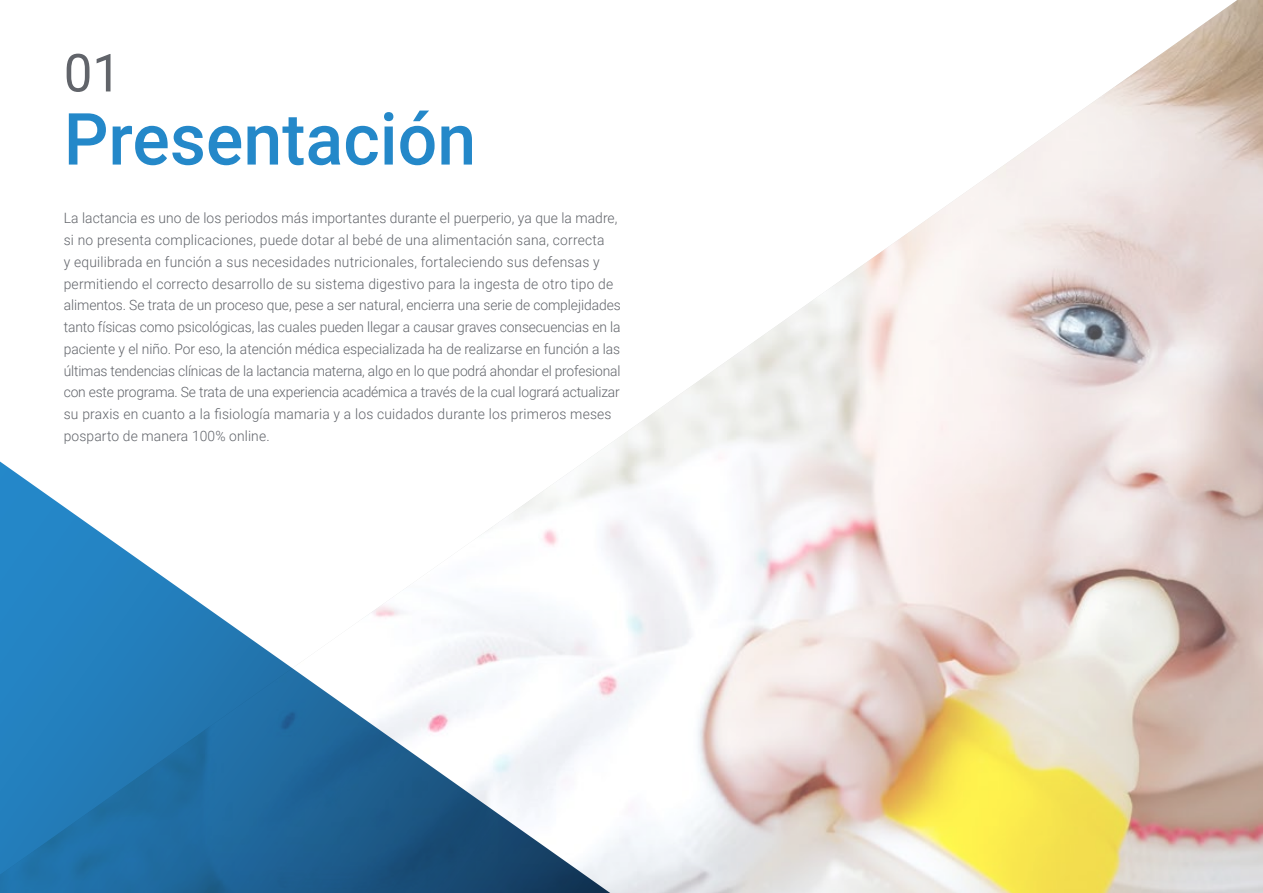
<style>
.page{position:relative;width:1263px;height:893px;background:#fff}
.page>*{position:absolute;margin:0;border:0;box-sizing:border-box;transform-origin:0 0}
.t1{font:500 72px "Roboto";color:#2488c9}
.t2{font:52.5px "Roboto";color:#61646a}
.t3{font:300 14.25px/21.8px "Roboto";color:#61646a}
</style>
<div class="page">
<img style="left:607px;top:0;width:656px;height:893px">
<svg style="left:0;top:446px;width:640px;height:447px"></svg>
<h2 class="t2" style="left:64px;top:36px;width:59px">01</h2>
<h1 class="t1" style="left:64px;top:89px;width:414px">Presentación</h1>
<p class="t3" style="left:64px;top:207px;width:558px">La lactancia es uno de los periodos más importantes durante el puerperio, ya que la madre, si no presenta complicaciones, puede dotar al bebé de una alimentación sana, correcta<br>y equilibrada en función a sus necesidades nutricionales, fortaleciendo sus defensas y permitiendo el correcto desarrollo de su sistema digestivo para la ingesta de otro tipo de alimentos. Se trata de un proceso que, pese a ser natural, encierra una serie de complejidades tanto físicas como psicológicas, las cuales pueden llegar a causar graves consecuencias en la paciente y el niño. Por eso, la atención médica especializada ha de realizarse en función a las últimas tendencias clínicas de la lactancia materna, algo en lo que podrá ahondar el profesional con este programa. Se trata de una experiencia académica a través de la cual logrará actualizar su praxis en cuanto a la fisiología mamaria y a los cuidados durante los primeros meses posparto de manera 100% online.</p>
</div>
